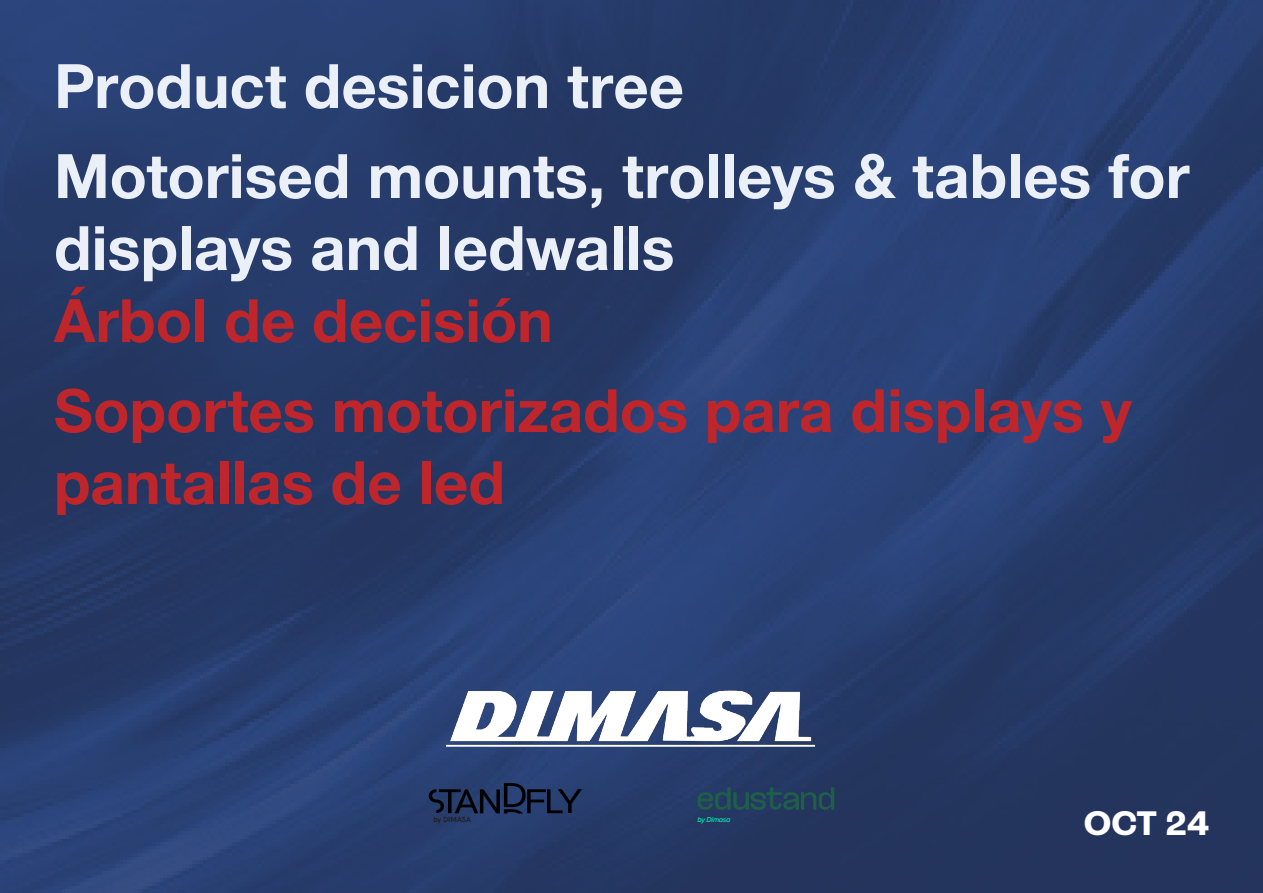
<style>
.page{position:relative;width:1263px;height:893px;background:#fff}
.page>*{position:absolute;margin:0;border:0;box-sizing:border-box;transform-origin:0 0}
.T3{font:700 61.5px/72px "Helvetica Neue";color:#eaeff8}
.T3-2{font:700 60px/72px "Helvetica Neue";color:#be262c}
.t1{font:700 36px "Roc Grotesk";color:#fff}
.t2{font:7.5px "HK Grotesk Bold Legacy";color:#231f20}
.t3{font:italic 500 7.5px "Proxima Nova";letter-spacing:-.04em;color:#00fbb1}
</style>
<div class="page">
<img style="left:0;top:0;width:1263px;height:893px">
<img style="left:429px;top:650px;width:405px;height:133px">
<svg style="left:429px;top:783px;width:153px;height:30px;background:#1c2c50"></svg>
<svg style="left:697px;top:787px;width:137px;height:24px;background:#224559"></svg>
<p class="T3" style="left:54px;top:52px;width:631px">Product desicion tree</p>
<p class="T3" style="left:54px;top:142px;width:1137px">Motorised mounts, trolleys &amp; tables for displays and ledwalls</p>
<p class="T3-2" style="left:54px;top:286px;width:500px">Árbol de decisión</p>
<p class="T3-2" style="left:54px;top:376px;width:1079px">Soportes motorizados para displays y pantallas de led</p>
<p class="t2" style="left:433px;top:813px;width:39px">by DIMASA</p>
<p class="t3" style="left:697px;top:814px;width:34px">by Dimasa</p>
<p class="t1" style="left:1084px;top:800px;width:126px">OCT 24</p>
</div>
